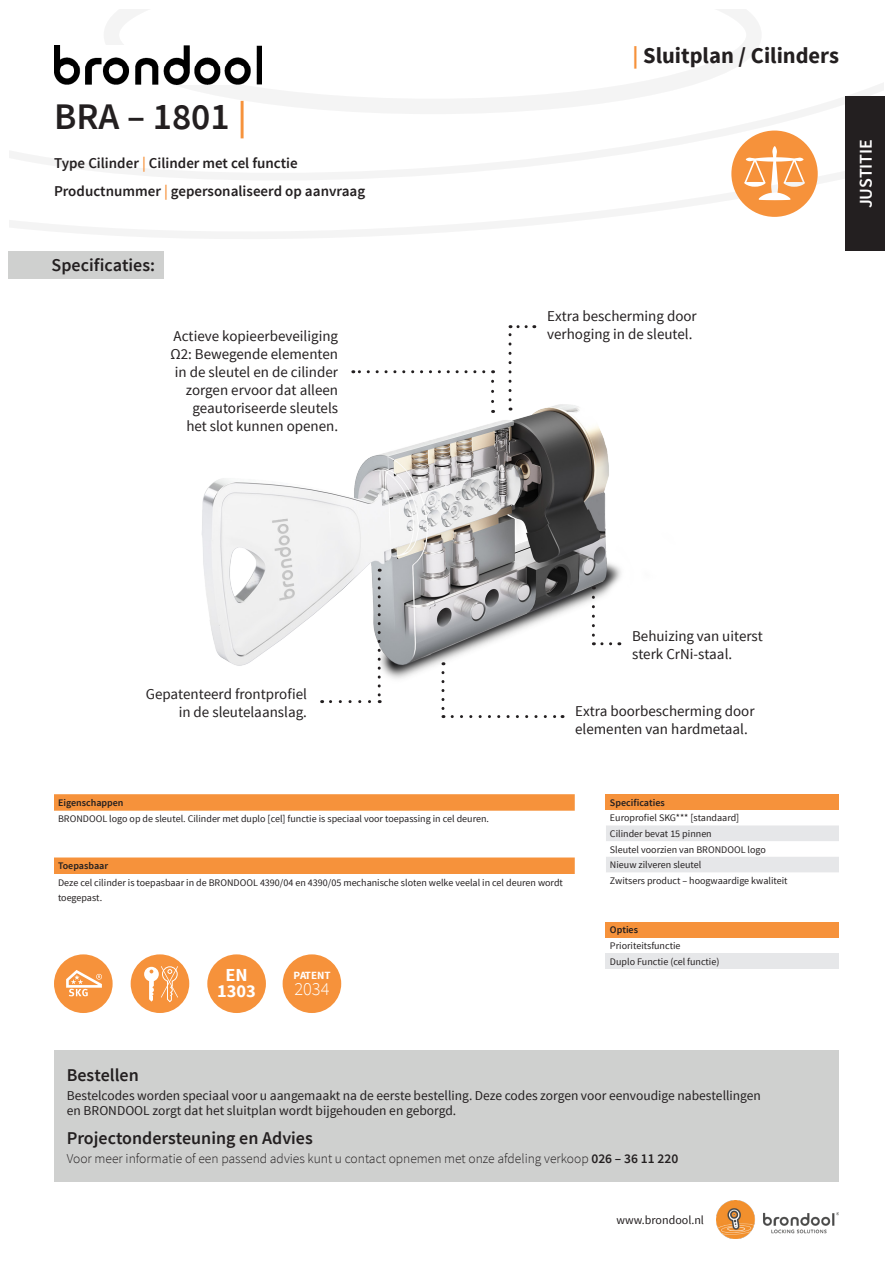
<style>
.page{position:relative;width:893px;height:1263px;background:#fff}
.page>*{position:absolute;margin:0;border:0;box-sizing:border-box;transform-origin:0 0}
.t1{font:600 37.5px "Source Sans Pro";color:#231f20}
.t2{font:700 22.5px "Source Sans Pro";color:#231f20}
.t3{font:700 18.3px/16.2px "Source Sans Pro";color:#fff;text-align:center}
.t4{font:300 18.3px "Source Sans Pro";color:#fff}
.t5{font:600 18px "Source Sans Pro";color:#231f20}
.t6{font:600 18px "Source Sans Pro";color:#fff}
.t7{font:15px/18px "Source Sans Pro";color:#231f20}
.t8{font:600 15px "Source Sans Pro";color:#231f20}
.t9{font:13.5px/15px "Source Sans Pro";color:#231f20}
.t10{font:300 13.5px "Source Sans Pro";color:#231f20}
.t11{font:12px "Source Sans Pro";color:#231f20}
.t12{font:700 10.95px "Source Sans Pro";color:#fff}
.t13{font:10.05px/15px "Source Sans Pro";color:#231f20}
.t14{font:600 10.05px "Source Sans Pro";color:#231f20}
.s1{color:#f6923b}
.s2{font-weight:600}
</style>
<div class="page">
<svg style="left:9px;top:9px;width:875px;height:230px"></svg>
<div style="left:54px;top:1049px;width:785px;height:132px;background:#cfd0cf"></div>
<div style="left:606px;top:794px;width:233px;height:16px;background:#f6923b"></div>
<svg style="left:606px;top:825px;width:233px;height:47px"></svg>
<div style="left:606px;top:922px;width:233px;height:15px;background:#f6923b"></div>
<div style="left:606px;top:953px;width:233px;height:16px;background:#e6e7e9"></div>
<svg style="left:54px;top:794px;width:521px;height:17px;background:#f69541"></svg>
<div style="left:54px;top:857px;width:521px;height:17px;background:#f6923b"></div>
<div style="left:9px;top:252px;width:155px;height:27px;background:#cfd0cf"></div>
<img style="left:717px;top:1200px;width:122px;height:39px">
<img style="left:54px;top:46px;width:208px;height:39px">
<img style="left:202px;top:343px;width:420px;height:359px">
<svg style="left:491px;top:370px;width:3px;height:31px"></svg>
<svg style="left:353px;top:370px;width:131px;height:3px"></svg>
<svg style="left:378px;top:579px;width:3px;height:124px"></svg>
<svg style="left:322px;top:700px;width:48px;height:3px"></svg>
<svg style="left:441px;top:672px;width:3px;height:46px"></svg>
<svg style="left:452px;top:715px;width:111px;height:3px"></svg>
<svg style="left:592px;top:597px;width:3px;height:48px"></svg>
<svg style="left:602px;top:642px;width:18px;height:3px"></svg>
<svg style="left:508px;top:325px;width:3px;height:75px"></svg>
<svg style="left:518px;top:325px;width:17px;height:3px"></svg>
<div style="left:845px;top:97px;width:40px;height:154px;background:#231f20"></div>
<svg style="left:731px;top:131px;width:87px;height:86px"></svg>
<div style="left:283px;top:954px;width:58px;height:59px;background:#f6923b;border-radius:50%"></div>
<div style="left:54px;top:954px;width:59px;height:59px;background:#f6923b;border-radius:50%"></div>
<svg style="left:66px;top:970px;width:36px;height:26px"></svg>
<div style="left:131px;top:954px;width:58px;height:59px;background:#f6923b;border-radius:50%"></div>
<svg style="left:144px;top:966px;width:34px;height:37px"></svg>
<div style="left:207px;top:954px;width:59px;height:59px;background:#f6923b;border-radius:50%"></div>
<p class="t1" style="left:54px;top:93px;width:194px">BRA – 1801 <span class="s1">|</span></p>
<p class="t8" style="left:54px;top:154px;width:245px">Type Cilinder <span class="s1">|</span> Cilinder met cel functie</p>
<p class="t8" style="left:54px;top:181px;width:313px">Productnummer <span class="s1">|</span> gepersonaliseerd op aanvraag</p>
<p class="t5" style="left:52px;top:254px;width:105px">Specificaties:</p>
<p class="t7" style="left:171px;top:327px;width:169px;text-align:right">Actieve kopieerbeveiliging<br>Ω2: Bewegende elementen in de sleutel en de cilinder zorgen ervoor dat alleen geautoriseerde sleutels het slot kunnen openen.</p>
<p class="t2" style="left:632px;top:41px;width:208px"><span class="s1">|</span> Sluitplan / Cilinders</p>
<p class="t6" style="left:854px;top:208px;width:71px;rotate:-90deg">JUSTITIE</p>
<p class="t7" style="left:547px;top:307px;width:151px">Extra bescherming door verhoging in de sleutel.</p>
<p class="t7" style="left:146px;top:685px;width:163px;text-align:right">Gepatenteerd frontprofiel in de sleutelaanslag.</p>
<p class="t7" style="left:632px;top:627px;width:132px">Behuizing van uiterst sterk CrNi-staal.</p>
<p class="t7" style="left:575px;top:702px;width:181px">Extra boorbescherming door elementen van hardmetaal.</p>
<p class="t14" style="left:58px;top:796px;width:67px">Eigenschappen</p>
<p class="t13" style="left:58px;top:811px;width:432px">BRONDOOL logo op de sleutel. Cilinder met duplo [cel] functie is speciaal voor toepassing in cel deuren.</p>
<p class="t14" style="left:58px;top:859px;width:52px">Toepasbaar</p>
<p class="t13" style="left:58px;top:875px;width:506px">Deze cel cilinder is toepasbaar in de BRONDOOL 4390/04 en 4390/05 mechanische sloten welke veelal in cel deuren wordt toegepast.</p>
<h3 class="t3" style="left:217px;top:967px;width:40px">EN<br>1303</h3>
<p class="t12" style="left:293px;top:968px;width:39px">PATENT</p>
<h3 class="t4" style="left:294px;top:978px;width:37px">2034</h3>
<p class="t14" style="left:610px;top:796px;width:56px">Specificaties</p>
<p class="t13" style="left:610px;top:811px;width:131px">Europrofiel SKG*** [standaard]</p>
<p class="t13" style="left:610px;top:826px;width:103px">Cilinder bevat 15 pinnen</p>
<p class="t13" style="left:610px;top:842px;width:157px">Sleutel voorzien van BRONDOOL logo</p>
<p class="t13" style="left:610px;top:858px;width:93px">Nieuw zilveren sleutel</p>
<p class="t13" style="left:610px;top:873px;width:179px">Zwitsers product – hoogwaardige kwaliteit</p>
<p class="t14" style="left:610px;top:924px;width:30px">Opties</p>
<p class="t13" style="left:610px;top:938px;width:72px">Prioriteitsfunctie</p>
<p class="t13" style="left:610px;top:954px;width:111px">Duplo Functie (cel functie)</p>
<p class="t5" style="left:67px;top:1063px;width:74px">Bestellen</p>
<p class="t9" style="left:67px;top:1088px;width:696px">Bestelcodes worden speciaal voor u aangemaakt na de eerste bestelling. Deze codes zorgen voor eenvoudige nabestellingen en BRONDOOL zorgt dat het sluitplan wordt bijgehouden en geborgd.</p>
<p class="t5" style="left:67px;top:1126px;width:248px">Projectondersteuning en Advies</p>
<p class="t10" style="left:67px;top:1150px;width:613px">Voor meer informatie of een passend advies kunt u contact opnemen met onze afdeling verkoop <span class="s2">026 – 36 11 220</span></p>
<p class="t11" style="left:617px;top:1213px;width:89px">www.brondool.nl</p>
</div>
